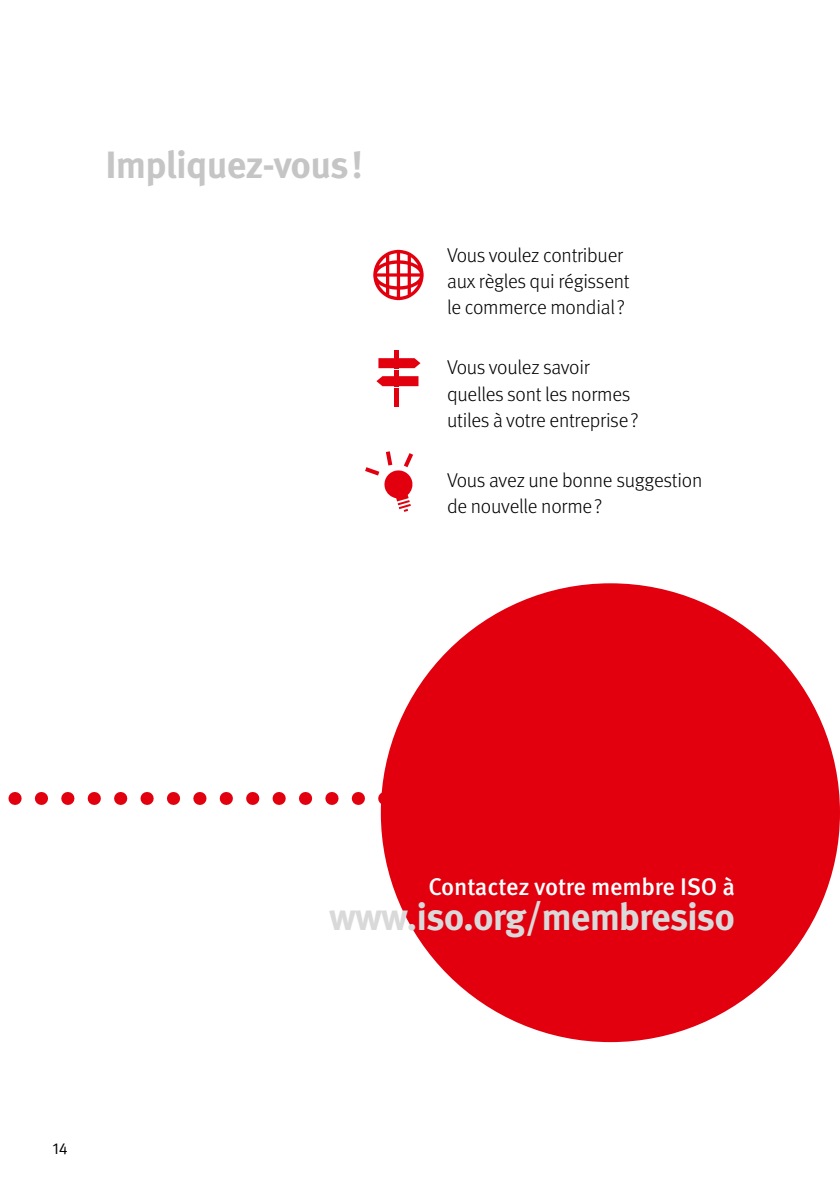
<style>
.page{position:relative;width:840px;height:1191px;background:#fff}
.page>*{position:absolute;margin:0;border:0;box-sizing:border-box;transform-origin:0 0}
.t1{font:700 38px "Meta Pro";letter-spacing:-.025em;color:#d9d9da}
.t2{font:700 38px "Meta Pro";letter-spacing:-.02em;color:#c5c5c6}
.t3{font:500 24px "Meta Pro";letter-spacing:-.01em;color:#fff}
.t4{font:300 20px/26px "Meta Pro";letter-spacing:-.01em;color:#000}
.t5{font:16px "Meta Pro Norm";color:#000}
</style>
<div class="page">
<div style="left:380px;top:583px;width:459px;height:459px;background:#e2000f;border-radius:50%"></div>
<svg style="left:8px;top:792px;width:374px;height:13px"></svg>
<svg style="left:373px;top:250px;width:50px;height:50px"></svg>
<svg style="left:378px;top:358px;width:42px;height:10px"></svg>
<svg style="left:376px;top:376px;width:42px;height:10px"></svg>
<hr style="left:394px;top:350px;width:4px;height:18px;background:#e2000f">
<hr style="left:394px;top:370px;width:4px;height:16px;background:#e2000f">
<hr style="left:394px;top:388px;width:4px;height:18px;background:#e2000f">
<svg style="left:365px;top:451px;width:48px;height:61px"></svg>
<h1 class="t2" style="left:105px;top:135px;width:259px">Impliquez-vous!</h1>
<p class="t4" style="left:447px;top:241px;width:184px">Vous voulez contribuer aux règles qui régissent le commerce mondial?</p>
<p class="t4" style="left:447px;top:353px;width:193px">Vous voulez savoir quelles sont les normes utiles à votre entreprise?</p>
<p class="t4" style="left:447px;top:465px;width:257px">Vous avez une bonne suggestion de nouvelle norme?</p>
<p class="t5" style="left:52px;top:1136px;width:17px">14</p>
<p class="t3" style="left:428px;top:868px;width:308px">Contactez votre membre ISO à</p>
<h1 class="t1" style="left:329px;top:887px;width:407px">www.iso.org/membresiso</h1>
</div>
